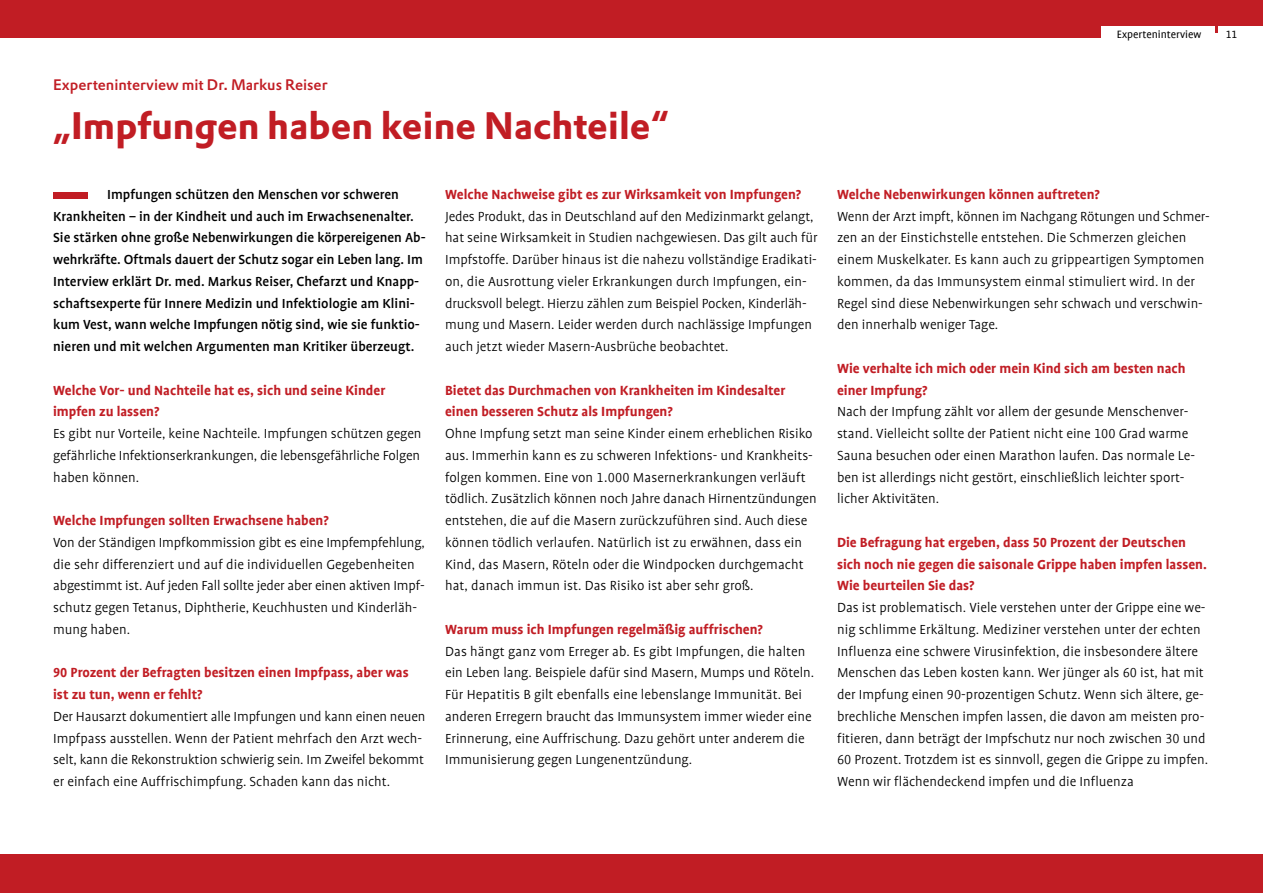
<style>
.page{position:relative;width:1263px;height:893px;background:#fff}
.page>*{position:absolute;margin:0;border:0;box-sizing:border-box;transform-origin:0 0}
.t1{font:700 37.5px "DTL Prokyon T";color:#c11d24}
.t2{font:300 15px/21.8px "Profile";color:#000}
.t3{font:700 15px/21.8px "Profile";color:#c11d24}
.t4{font:500 15px/21.8px "Profile";color:#000}
.t5{font:15px "DTL Prokyon ST Medium";color:#c11d24}
.t6{font:12px "Profile";color:#000}
.t7{font:12px "Profile NO";color:#000}
.s1{font-family:"Profile NO"}
</style>
<div class="page">
<svg style="left:1215px;top:26px;width:3px;height:7px"></svg>
<div style="left:0;top:855px;width:1263px;height:38px;background:#c11d24"></div>
<div style="left:0;top:0;width:1263px;height:26px;background:#c11d24"></div>
<div style="left:53px;top:192px;width:34px;height:7px;background:#c11d24"></div>
<div style="left:0;top:26px;width:1100px;height:12px;background:#c11d24"></div>
<p class="t5" style="left:53px;top:75px;width:276px">Experteninterview mit Dr. Markus Reiser</p>
<h1 class="t1" style="left:53px;top:101px;width:618px">„Impfungen haben keine Nachteile“</h1>
<p class="t4" style="left:53px;top:183px;width:374px;text-indent:54px">Impfungen schützen den Menschen vor schweren Krankheiten – in der Kindheit und auch im Erwachsenenalter.<br>Sie stärken ohne große Nebenwirkungen die körpereigenen Ab&shy;wehrkräfte. Oftmals dauert der Schutz sogar ein Leben lang. Im Interview erklärt Dr. med. Markus Reiser, Chefarzt und Knapp&shy;schaftsexperte für Innere Medizin und Infektiologie am Klini&shy;kum Vest, wann welche Impfungen nötig sind, wie sie funktio&shy;nieren und mit welchen Argumenten man Kritiker überzeugt.</p>
<p class="t3" style="left:53px;top:379px;width:334px">Welche Vor- und Nachteile hat es, sich und seine Kinder impfen zu lassen?</p>
<p class="t2" style="left:53px;top:423px;width:370px;text-align:justify">Es gibt nur Vorteile, keine Nachteile. Impfungen schützen gegen gefährliche Infektionserkrankungen, die lebensgefährliche Folgen haben können.</p>
<p class="t3" style="left:53px;top:509px;width:277px">Welche Impfungen sollten Erwachsene haben?</p>
<p class="t2" style="left:53px;top:531px;width:373px">Von der Ständigen Impfkommission gibt es eine Impfempfehlung, die sehr differenziert und auf die individuellen Gegebenheiten abgestimmt ist. Auf jeden Fall sollte jeder aber einen aktiven Impf&shy;schutz gegen Tetanus, Diphtherie, Keuchhusten und Kinderläh&shy;mung haben.</p>
<p class="t3" style="left:53px;top:662px;width:357px"><span class="s1">90</span> Prozent der Befragten besitzen einen Impfpass, aber was ist zu tun, wenn er fehlt?</p>
<p class="t2" style="left:53px;top:705px;width:374px">Der Hausarzt dokumentiert alle Impfungen und kann einen neuen Impfpass ausstellen. Wenn der Patient mehrfach den Arzt wech&shy;selt, kann die Rekonstruktion schwierig sein. Im Zweifel bekommt er einfach eine Auffrischimpfung. Schaden kann das nicht.</p>
<p class="t3" style="left:445px;top:183px;width:358px">Welche Nachweise gibt es zur Wirksamkeit von Impfungen?</p>
<p class="t2" style="left:445px;top:205px;width:374px">Jedes Produkt, das in Deutschland auf den Medizinmarkt gelangt, hat seine Wirksamkeit in Studien nachgewiesen. Das gilt auch für Impfstoffe. Darüber hinaus ist die nahezu vollständige Eradikati&shy;on, die Ausrottung vieler Erkrankungen durch Impfungen, ein&shy;drucksvoll belegt. Hierzu zählen zum Beispiel Pocken, Kinderläh&shy;mung und Masern. Leider werden durch nachlässige Impfungen auch jetzt wieder Masern-Ausbrüche beobachtet.</p>
<p class="t3" style="left:445px;top:379px;width:342px">Bietet das Durchmachen von Krankheiten im Kindesalter einen besseren Schutz als Impfungen?</p>
<p class="t2" style="left:445px;top:423px;width:373px">Ohne Impfung setzt man seine Kinder einem erheblichen Risiko aus. Immerhin kann es zu schweren Infektions- und Krankheits&shy;folgen kommen. Eine von <span class="s1">1.000</span> Masernerkrankungen verläuft tödlich. Zusätzlich können noch Jahre danach Hirnentzündungen entstehen, die auf die Masern zurückzuführen sind. Auch diese können tödlich verlaufen. Natürlich ist zu erwähnen, dass ein Kind, das Masern, Röteln oder die Windpocken durchgemacht hat, danach immun ist. Das Risiko ist aber sehr groß.</p>
<p class="t3" style="left:445px;top:618px;width:319px">Warum muss ich Impfungen regelmäßig auffrischen?</p>
<p class="t2" style="left:445px;top:640px;width:371px">Das hängt ganz vom Erreger ab. Es gibt Impfungen, die halten ein Leben lang. Beispiele dafür sind Masern, Mumps und Röteln.<br>Für Hepatitis B gilt ebenfalls eine lebenslange Immunität. Bei anderen Erregern braucht das Immunsystem immer wieder eine Erinnerung, eine Auffrischung. Dazu gehört unter anderem die Immunisierung gegen Lungenentzündung.</p>
<p class="t6" style="left:1117px;top:28px;width:86px">Experteninterview</p>
<p class="t7" style="left:1226px;top:29px;width:13px">11</p>
<p class="t3" style="left:837px;top:183px;width:264px">Welche Nebenwirkungen können auftreten?</p>
<p class="t2" style="left:837px;top:205px;width:374px">Wenn der Arzt impft, können im Nachgang Rötungen und Schmer&shy;zen an der Einstichstelle entstehen. Die Schmerzen gleichen einem Muskelkater. Es kann auch zu grippeartigen Symptomen kommen, da das Immunsystem einmal stimuliert wird. In der Regel sind diese Nebenwirkungen sehr schwach und verschwin&shy;den innerhalb weniger Tage.</p>
<p class="t3" style="left:837px;top:357px;width:350px">Wie verhalte ich mich oder mein Kind sich am besten nach einer Impfung?</p>
<p class="t2" style="left:837px;top:401px;width:360px">Nach der Impfung zählt vor allem der gesunde Menschenver&shy;stand. Vielleicht sollte der Patient nicht eine <span class="s1">100</span> Grad warme Sauna besuchen oder einen Marathon laufen. Das normale Le&shy;ben ist allerdings nicht gestört, einschließlich leichter sport&shy;licher Aktivitäten.</p>
<p class="t3" style="left:837px;top:531px;width:371px">Die Befragung hat ergeben, dass <span class="s1">50</span> Prozent der Deutschen sich noch nie gegen die saisonale Grippe haben impfen lassen.<br>Wie beurteilen Sie das?</p>
<p class="t2" style="left:837px;top:597px;width:373px">Das ist problematisch. Viele verstehen unter der Grippe eine we&shy;nig schlimme Erkältung. Mediziner verstehen unter der echten Influenza eine schwere Virusinfektion, die insbesondere ältere Menschen das Leben kosten kann. Wer jünger als <span class="s1">60</span> ist, hat mit der Impfung einen <span class="s1">90</span>-prozentigen Schutz. Wenn sich ältere, ge&shy;brechliche Menschen impfen lassen, die davon am meisten pro&shy;fitieren, dann beträgt der Impfschutz nur noch zwischen <span class="s1">30</span> und <span class="s1">60</span> Prozent. Trotzdem ist es sinnvoll, gegen die Grippe zu impfen.<br>Wenn wir flächendeckend impfen und die Influenza</p>
</div>
